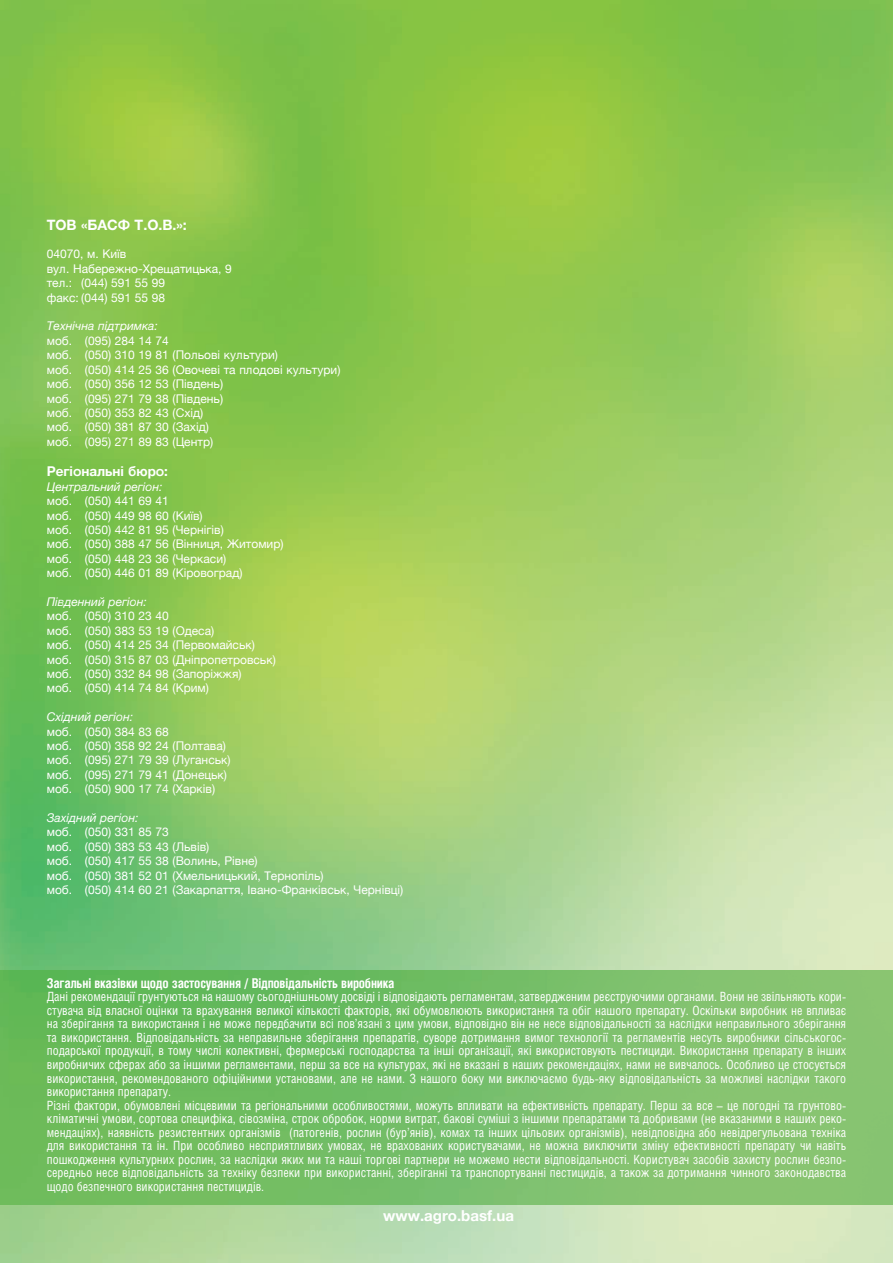
<style>
.page{position:relative;width:893px;height:1263px;background:#fff}
.page>*{position:absolute;margin:0;border:0;box-sizing:border-box;transform-origin:0 0}
.t1{font:700 15px "Helvetica Neue";color:#fff}
.t2{font:700 14.25px "Helvetica Neue";color:#fff}
.t3{font:700 13.5px "Helios Cond";letter-spacing:-.015em;color:#fff}
.t4{font:700 13.5px "Helvetica Neue";color:#fff}
.t5{font:12.75px/13.5px "Helios Cond";color:#fff}
.t6{font:12px/14.4px "Helvetica Neue";color:#fff}
.t7{font:italic 12px "Helvetica Neue";color:#fff}
</style>
<div class="page">
<img style="left:0;top:0;width:893px;height:1263px">
<img style="left:0;top:970px;width:893px;height:234px">
<p class="t2" style="left:47px;top:216px;width:142px">ТОВ «БАСФ Т.О.В.»:</p>
<p class="t6" style="left:47px;top:247px;width:187px">04070, м. Київ<br>вул. Набережно-Хрещатицька, 9 тел.: (044) 591 55 99<br>факс: (044) 591 55 98</p>
<p class="t7" style="left:47px;top:319px;width:112px">Технічна підтримка:</p>
<p class="t6" style="left:47px;top:333px;width:295px">моб. (095) 284 14 74<br>моб. (050) 310 19 81 (Польові культури)<br>моб. (050) 414 25 36 (Овочеві та плодові культури) моб. (050) 356 12 53 (Південь)<br>моб. (095) 271 79 38 (Південь)<br>моб. (050) 353 82 43 (Схід)<br>моб. (050) 381 87 30 (Захід)<br>моб. (095) 271 89 83 (Центр)</p>
<p class="t4" style="left:47px;top:463px;width:123px">Регіональні бюро:</p>
<p class="t7" style="left:47px;top:479px;width:117px">Центральний регіон:</p>
<p class="t6" style="left:47px;top:493px;width:238px">моб. (050) 441 69 41<br>моб. (050) 449 98 60 (Київ)<br>моб. (050) 442 81 95 (Чернігів)<br>моб. (050) 388 47 56 (Вінниця, Житомир) моб. (050) 448 23 36 (Черкаси)<br>моб. (050) 446 01 89 (Кіровоград)</p>
<p class="t7" style="left:47px;top:594px;width:102px">Південний регіон:</p>
<p class="t6" style="left:47px;top:609px;width:230px">моб. (050) 310 23 40<br>моб. (050) 383 53 19 (Одеса)<br>моб. (050) 414 25 34 (Первомайськ) моб. (050) 315 87 03 (Дніпропетровськ) моб. (050) 332 84 98 (Запоріжжя)<br>моб. (050) 414 74 84 (Крим)</p>
<p class="t7" style="left:47px;top:710px;width:88px">Східний регіон:</p>
<p class="t6" style="left:47px;top:724px;width:185px">моб. (050) 384 83 68<br>моб. (050) 358 92 24 (Полтава) моб. (095) 271 79 39 (Луганськ) моб. (095) 271 79 41 (Донецьк) моб. (050) 900 17 74 (Харків)</p>
<p class="t7" style="left:47px;top:810px;width:93px">Західний регіон:</p>
<p class="t6" style="left:47px;top:825px;width:358px">моб. (050) 331 85 73<br>моб. (050) 383 53 43 (Львів)<br>моб. (050) 417 55 38 (Волинь, Рівне)<br>моб. (050) 381 52 01 (Хмельницький, Тернопіль)<br>моб. (050) 414 60 21 (Закарпаття, Івано-Франківськ, Чернівці)</p>
<p class="t3" style="left:47px;top:978px;width:349px">Загальні вказівки щодо застосування / Відповідальність виробника</p>
<p class="t5" style="left:47px;top:991px;width:801px">Дані ре ко мен дації грун ту ють ся на на шо му сьо годнішньо му досвіді і відповіда ють рег ла мен там, за твер д же ним реєстру ю чи ми ор га на ми. Во ни не звільня ють ко ри&shy;сту ва ча від влас ної оцінки та вра ху ван ня ве ли кої кількості фа к торів, які обу мо в лю ють ви ко ри стан ня та обіг на шо го пре па ра ту. Оскільки ви роб ник не впли ває на зберіган ня та ви ко ри стан ня і не мо же пе ре дба чи ти всі пов’язані з цим умо ви, відповідно він не не се відповідаль ності за наслідки неправильно го зберіган ня та ви ко ри стан ня. Відповідальність за неправильне зберіган ня пре па ратів, су во ре до т ри ман ня ви мог тех но логії та рег ла ментів не суть ви роб ни ки сільсь ко гос&shy;по дарсь кої про дукції, в то му числі ко ле к тивні, фер мерські гос по дар ст ва та інші ор ганізації, які ви ко ри сто ву ють пе с ти ци ди. Ви ко ри стан ня пре па ра ту в інших ви роб ни чих сфе рах або за інши ми рег ла мен та ми, перш за все на куль ту рах, які не вка зані в на ших ре ко мен даціях, на ми не вив ча лось. Особ ли во це сто сується ви ко ри стан ня, ре ко мен до ва но го офіційни ми ус та но ва ми, але не на ми. З на шо го бо ку ми ви к лю чаємо будь-яку відповідальність за мож ливі наслідки та ко го ви ко ри стан ня пре па ра ту.<br>Різні фа к то ри, обу мо в лені місце ви ми та регіональ ни ми особ ли во стя ми, мо жуть впли ва ти на ефе к тивність пре па ра ту. Перш за все – це по годні та грун то во&shy;кліма тичні умо ви, сор то ва спе цифіка, сівозміна, строк об ро бок, нор ми ви т рат, ба кові суміші з інши ми пре па ра та ми та до б ри ва ми (не вка за ни ми в на ших ре ко&shy;мен даціях), на явність ре зи стент них ор ганізмів (па то генів, рос лин (бур’янів), ко мах та інших цільо вих ор ганізмів), невідповідна або невідре гуль о ва на техніка для ви ко ри стан ня та ін. При особ ли во не спри ят ли вих умо вах, не вра хо ва них ко ри сту ва ча ми, не мож на ви к лю чи ти зміну ефе к тив ності пре па ра ту чи навіть пош код жен ня куль тур них рос лин, за наслідки яких ми та наші тор гові парт не ри не мо же мо не сти відповідаль ності. Ко ри сту вач за собів за хи с ту рос лин без по&shy;се ред ньо не се відповідальність за техніку без пе ки при ви ко ри станні, зберіганні та транс пор ту ванні пе с ти цидів, а та кож за до т ри ман ня чинного за ко но дав ст ва що до без печ но го ви ко ри стан ня пе с ти цидів.</p>
<p class="t1" style="left:383px;top:1206px;width:132px">www.agro.basf.ua</p>
</div>
